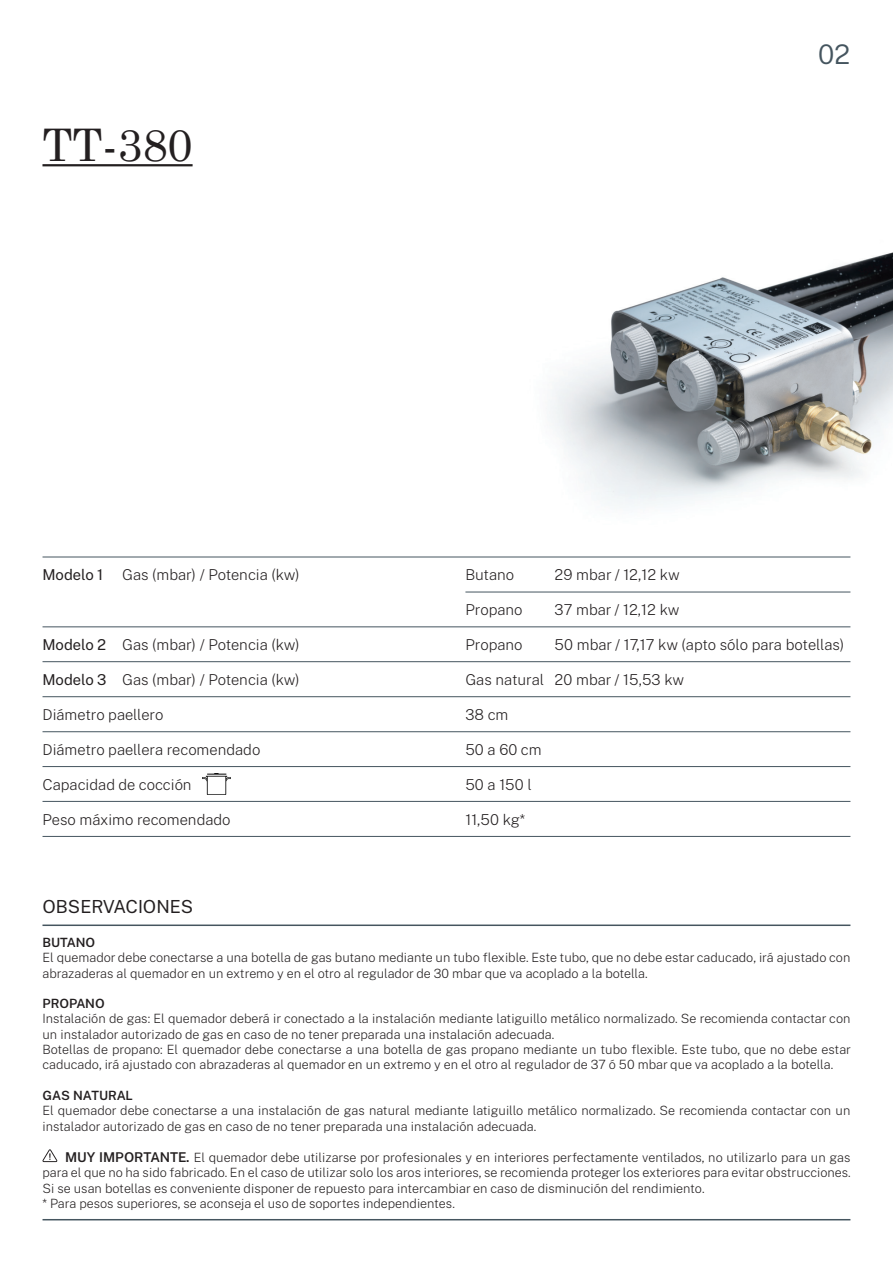
<style>
.page{position:relative;width:893px;height:1263px;background:#fff}
.page>*{position:absolute;margin:0;border:0;box-sizing:border-box;transform-origin:0 0}
.t1{font:45px "Century Schoolbook";color:#231f20}
.t2{font:300 27px "Public Sans";color:#45555f}
.t3{font:18px "Public Sans";color:#231f20}
.t4{font:200 15px "Public Sans";color:#231f20}
.t5{font:15px "Public Sans";color:#231f20}
.t6{font:200 12.75px/15.3px "Public Sans";color:#231f20}
.t7{font:600 12.75px "Public Sans";color:#231f20}
.s1{font-weight:600;font-size:13.5px}
</style>
<div class="page">
<img style="left:496px;top:252px;width:397px;height:305px">
<hr style="left:43px;top:766px;width:807px;height:1px;background:#45555f">
<hr style="left:43px;top:557px;width:807px;height:1px;background:#45555f">
<hr style="left:465px;top:592px;width:385px;height:1px;background:#45555f">
<hr style="left:43px;top:696px;width:807px;height:1px;background:#45555f">
<hr style="left:43px;top:731px;width:807px;height:1px;background:#45555f">
<hr style="left:43px;top:836px;width:807px;height:1px;background:#45555f">
<hr style="left:43px;top:627px;width:807px;height:1px;background:#45555f">
<hr style="left:43px;top:801px;width:807px;height:1px;background:#45555f">
<hr style="left:43px;top:661px;width:807px;height:1px;background:#45555f">
<hr style="left:43px;top:1219px;width:807px;height:1px;background:#45555f">
<hr style="left:42px;top:924px;width:808px;height:2px;background:#45555f">
<svg style="left:42px;top:1149px;width:15px;height:13px"></svg>
<hr style="left:42px;top:164px;width:151px;height:2px;background:#231f20">
<img style="left:202px;top:773px;width:28px;height:22px">
<p class="t2" style="left:818px;top:33px;width:34px">02</p>
<p class="t1" style="left:42px;top:117px;width:152px">TT-380</p>
<p class="t5" style="left:43px;top:563px;width:62px">Modelo 1</p>
<p class="t4" style="left:122px;top:564px;width:179px">Gas (mbar) / Potencia (kw)</p>
<p class="t4" style="left:465px;top:564px;width:50px">Butano</p>
<p class="t4" style="left:465px;top:598px;width:59px">Propano</p>
<p class="t4" style="left:555px;top:564px;width:127px">29 mbar / 12,12 kw</p>
<p class="t4" style="left:555px;top:598px;width:126px">37 mbar / 12,12 kw</p>
<p class="t5" style="left:43px;top:633px;width:65px">Modelo 2</p>
<p class="t5" style="left:43px;top:668px;width:66px">Modelo 3</p>
<p class="t4" style="left:122px;top:633px;width:179px">Gas (mbar) / Potencia (kw)</p>
<p class="t4" style="left:122px;top:668px;width:179px">Gas (mbar) / Potencia (kw)</p>
<p class="t4" style="left:465px;top:633px;width:59px">Propano</p>
<p class="t4" style="left:555px;top:633px;width:291px">50 mbar / 17,17 kw (apto sólo para botellas)</p>
<p class="t4" style="left:465px;top:668px;width:80px">Gas natural</p>
<p class="t4" style="left:555px;top:668px;width:131px">20 mbar / 15,53 kw</p>
<p class="t4" style="left:43px;top:703px;width:122px">Diámetro paellero</p>
<p class="t4" style="left:43px;top:738px;width:219px">Diámetro paellera recomendado</p>
<p class="t4" style="left:465px;top:703px;width:45px">38 cm</p>
<p class="t4" style="left:465px;top:738px;width:78px">50 a 60 cm</p>
<p class="t4" style="left:43px;top:773px;width:151px">Capacidad de cocción</p>
<p class="t4" style="left:465px;top:773px;width:68px">50 a 150 l</p>
<p class="t4" style="left:43px;top:808px;width:190px">Peso máximo recomendado</p>
<p class="t4" style="left:465px;top:808px;width:61px">11,50 kg*</p>
<p class="t3" style="left:42px;top:892px;width:152px">OBSERVACIONES</p>
<p class="t7" style="left:42px;top:932px;width:54px">BUTANO</p>
<p class="t6" style="left:42px;top:949px;width:809px">El quemador debe conectarse a una botella de gas butano mediante un tubo flexible. Este tubo, que no debe estar caducado, irá ajustado con abrazaderas al quemador en un extremo y en el otro al regulador de 30 mbar que va acoplado a la botella.</p>
<p class="t7" style="left:42px;top:994px;width:64px">PROPANO</p>
<p class="t6" style="left:42px;top:1010px;width:809px">Instalación de gas: El quemador deberá ir conectado a la instalación mediante latiguillo metálico normalizado. Se recomienda contactar con un instalador autorizado de gas en caso de no tener preparada una instalación adecuada.</p>
<p class="t6" style="left:42px;top:1041px;width:810px">Botellas de propano: El quemador debe conectarse a una botella de gas propano mediante un tubo flexible. Este tubo, que no debe estar caducado, irá ajustado con abrazaderas al quemador en un extremo y en el otro al regulador de 37 ó 50 mbar que va acoplado a la botella.</p>
<p class="t7" style="left:42px;top:1085px;width:92px">GAS NATURAL</p>
<p class="t6" style="left:42px;top:1102px;width:809px">El quemador debe conectarse a una instalación de gas natural mediante latiguillo metálico normalizado. Se recomienda contactar con un instalador autorizado de gas en caso de no tener preparada una instalación adecuada.</p>
<p class="t6" style="left:42px;top:1149px;width:810px;text-align:right"><span class="s1">MUY IMPORTANTE.</span> El quemador debe utilizarse por profesionales y en interiores perfectamente ventilados, no utilizarlo para un gas para el que no ha sido fabricado. En el caso de utilizar solo los aros interiores, se recomienda proteger los exteriores para evitar obstrucciones.</p>
<p class="t6" style="left:42px;top:1180px;width:664px">Si se usan botellas es conveniente disponer de repuesto para intercambiar en caso de disminución del rendimiento.</p>
<p class="t6" style="left:42px;top:1195px;width:414px">* Para pesos superiores, se aconseja el uso de soportes independientes.</p>
</div>
